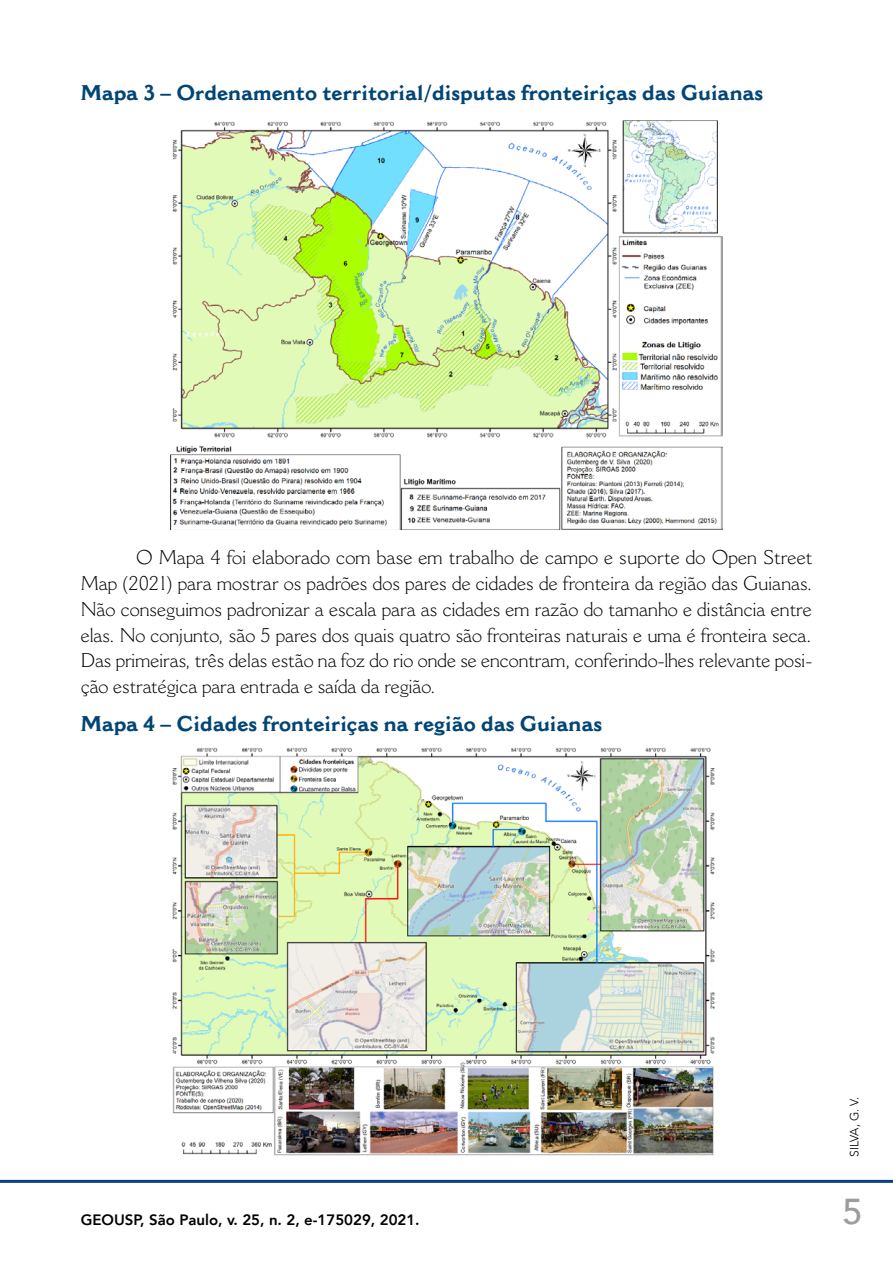
<style>
.page{position:relative;width:893px;height:1263px;background:#fff}
.page>*{position:absolute;margin:0;border:0;box-sizing:border-box;transform-origin:0 0}
.t1{font:500 36px "Avenir";color:#9d9d9c}
.t2{font:700 21px "Cantoria MT Std";color:#004576}
.t3{font:300 19.5px/25.8px "Cantoria MT Std";color:#000;text-align:justify}
.t4{font:800 15px "Avenir";color:#000}
.t5{font:300 12px "Avenir";letter-spacing:-.03em;color:#000}
</style>
<div class="page">
<hr style="left:0;top:1180px;width:893px;height:3px;background:#094081">
<img style="left:171px;top:120px;width:551px;height:410px">
<img style="left:172px;top:747px;width:543px;height:409px">
<p class="t2" style="left:81px;top:80px;width:684px">Mapa 3 – Ordenamento territorial/disputas fronteiriças das Guianas</p>
<p class="t3" style="left:81px;top:544px;width:733px;text-indent:55px">O Mapa 4 foi elaborado com base em trabalho de campo e suporte do Open Street Map (2021) para mostrar os padrões dos pares de cidades de fronteira da região das Guianas.<br>Não conseguimos padronizar a escala para as cidades em razão do tamanho e distância entre elas. No conjunto, são 5 pares dos quais quatro são fronteiras naturais e uma é fronteira seca.<br>Das primeiras, três delas estão na foz do rio onde se encontram, conferindo-lhes relevante posi&shy;ção estratégica para entrada e saída da região.</p>
<p class="t2" style="left:81px;top:711px;width:523px">Mapa 4 – Cidades fronteiriças na região das Guianas</p>
<p class="t4" style="left:81px;top:1208px;width:340px">GEOUSP, São Paulo, v. 25, n. 2, e-175029, 2021.</p>
<p class="t5" style="left:847px;top:1157px;width:61px;rotate:-90deg">SILVA, G. V.</p>
<h1 class="t1" style="left:842px;top:1180px;width:22px">5</h1>
</div>
